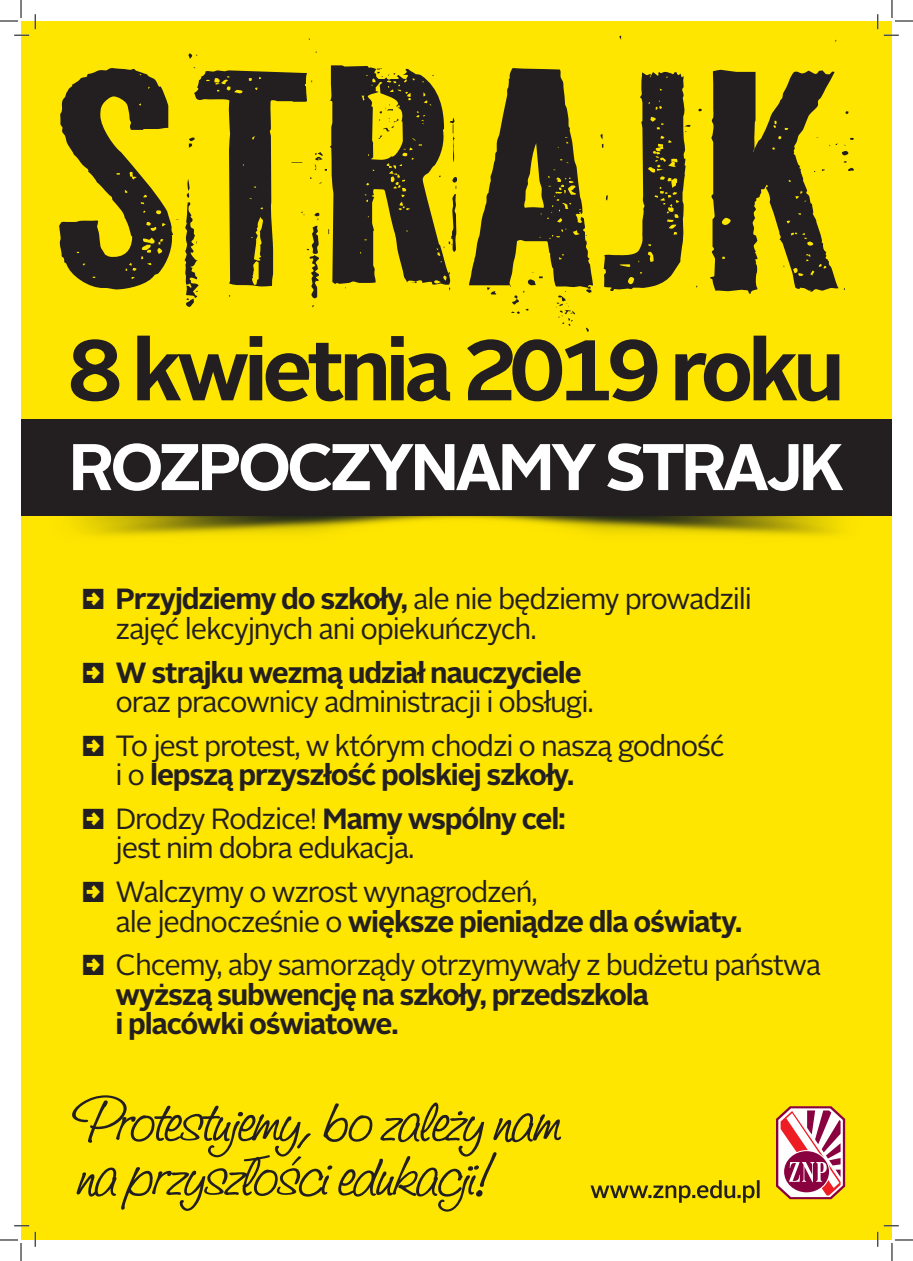
<style>
.page{position:relative;width:913px;height:1261px;background:#fff}
.page>*{position:absolute;margin:0;border:0;box-sizing:border-box;transform-origin:0 0}
.t1{font:700 85.7px "Alright Sans";letter-spacing:-.06em;color:#231f20}
.t2{font:700 65.7px "Alright Sans";letter-spacing:-.06em;color:#fff}
.t3{font:29.2px/29.5px "Alright Sans";letter-spacing:-.04em;color:#231f20}
.t4{font:700 29.2px/29.5px "Alright Sans";letter-spacing:-.04em;color:#231f20}
.s1{font-weight:700}
.s2{font-weight:400}
</style>
<div class="page">
<div style="left:21px;top:21px;width:870px;height:1219px;background:#ffe600"></div>
<svg style="left:59px;top:35px;width:794px;height:297px"></svg>
<img style="left:49px;top:515px;width:814px;height:21px">
<div style="left:21px;top:419px;width:870px;height:96px;background:#231f20"></div>
<svg style="left:776px;top:1106px;width:68px;height:93px;background:#d08692"></svg>
<svg style="left:590px;top:1180px;width:169px;height:23px"></svg>
<svg style="left:72px;top:1095px;width:490px;height:117px"></svg>
<svg style="left:14px;top:35px;width:15px;height:1px"></svg>
<svg style="left:883px;top:35px;width:15px;height:1px"></svg>
<svg style="left:14px;top:1225px;width:15px;height:2px"></svg>
<svg style="left:35px;top:14px;width:1px;height:15px"></svg>
<svg style="left:35px;top:1232px;width:1px;height:15px"></svg>
<svg style="left:877px;top:14px;width:1px;height:15px"></svg>
<svg style="left:0;top:0;width:22px;height:22px"></svg>
<svg style="left:0;top:1239px;width:22px;height:22px"></svg>
<svg style="left:891px;top:0;width:21px;height:22px"></svg>
<svg style="left:877px;top:1225px;width:35px;height:36px"></svg>
<p class="t1" style="left:68px;top:310px;width:777px">8 kwietnia 2019 roku</p>
<p class="t2" style="left:69px;top:421px;width:776px">ROZPOCZYNAMY STRAJK</p>
<p class="t3" style="left:115px;top:585px;width:638px"><span class="s1">Przyjdziemy do szkoły,</span> ale nie będziemy prowadzili zajęć lekcyjnych ani opiekuńczych.</p>
<p class="t3" style="left:115px;top:658px;width:479px"><span class="s1">W strajku wezmą udział nauczyciele </span>oraz pracownicy administracji i obsługi.</p>
<p class="t3" style="left:115px;top:731px;width:610px">To jest protest, w którym chodzi o naszą godność i o <span class="s1">lepszą przyszłość polskiej szkoły.</span></p>
<p class="t3" style="left:115px;top:804px;width:451px">Drodzy Rodzice! <span class="s1">Mamy wspólny cel: </span>jest nim dobra edukacja.</p>
<p class="t3" style="left:115px;top:878px;width:628px">Walczymy o wzrost wynagrodzeń,<br>ale jednocześnie o <span class="s1">większe pieniądze dla oświaty.</span></p>
<p class="t4" style="left:115px;top:950px;width:707px"><span class="s2">Chcemy, aby samorządy otrzymywały z budżetu państwa </span>wyższą subwencję na szkoły, przedszkola<br>i placówki oświatowe.</p>
</div>
